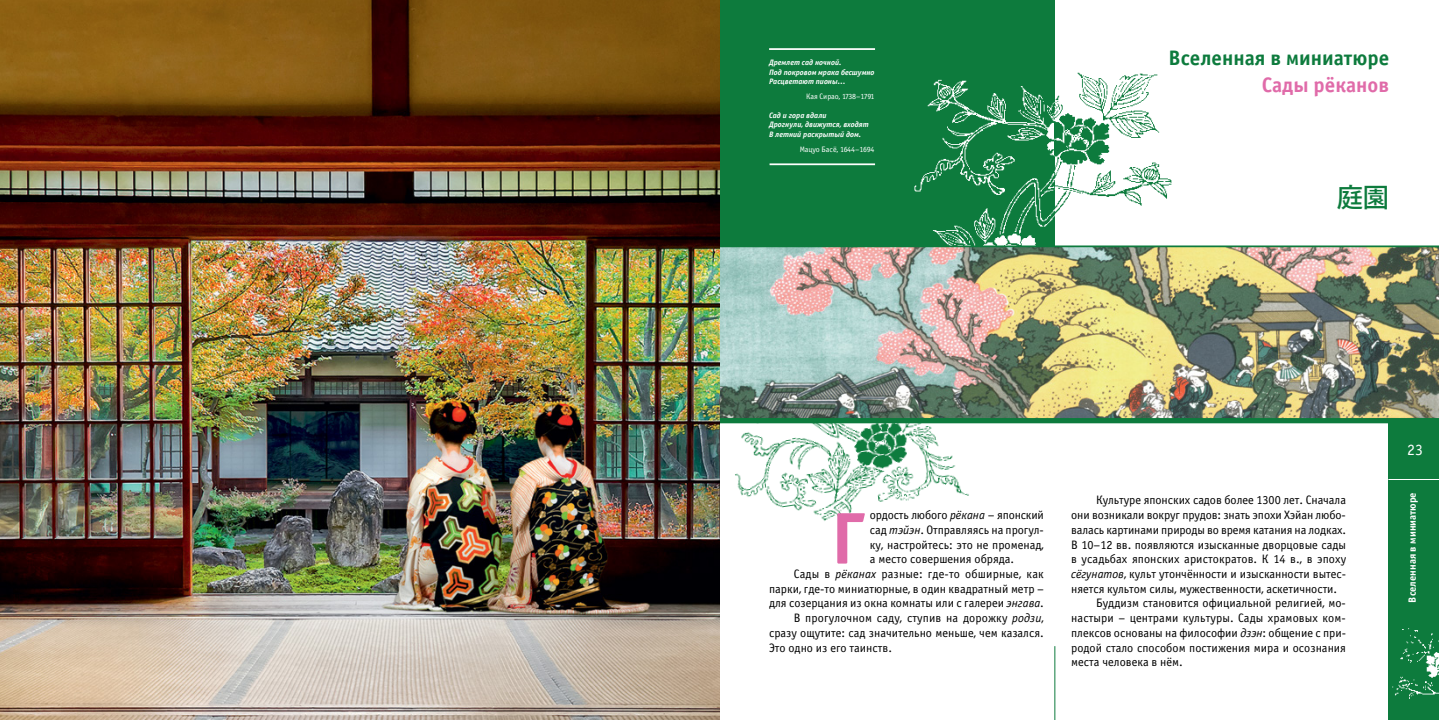
<style>
.page{position:relative;width:1439px;height:720px;background:#fff}
.page>*{position:absolute;margin:0;border:0;box-sizing:border-box;transform-origin:0 0}
.t1{font:73.41px "Officina Sans Bold C";color:#e06ba9}
.t2{font:500 26.25px "Koz Go Pro";color:#0d7b3d}
.t3{font:21px "Officina Sans Bold C";color:#0d7b3d}
.t4{font:21px "Officina Sans Bold C";color:#e06ba9}
.t5{font:15.75px "Officina Sans Book C";color:#fff}
.t6{font:12.25px "Officina Sans Book C";color:#000}
.t7{font:10.5px "Officina Sans Bold C";color:#fff}
.t8{font:italic 7.88px/9.5px "Officina Sans Bold C";color:#fff}
.t9{font:7.88px "Officina Sans Book C";letter-spacing:-.015em;color:#fff}
.s1{font-style:italic}
</style>
<div class="page">
<img style="left:719px;top:423px;width:282px;height:142px">
<div style="left:712px;top:0;width:342px;height:258px;background:#0d7b3d"></div>
<img style="left:914px;top:79px;width:140px;height:166px">
<hr style="left:1054px;top:646px;width:1px;height:73px;background:#0d7b3d">
<div style="left:1388px;top:422px;width:51px;height:297px;background:#0d7b3d"></div>
<img style="left:1392px;top:628px;width:47px;height:71px">
<hr style="left:1388px;top:479px;width:51px;height:1px;background:#fff">
<img style="left:719px;top:247px;width:720px;height:171px">
<img style="left:1054px;top:50px;width:118px;height:195px">
<hr style="left:713px;top:245px;width:726px;height:2px;background:#0d7b3d">
<div style="left:715px;top:418px;width:724px;height:5px;background:#0d7b3d"></div>
<hr style="left:769px;top:48px;width:106px;height:2px;background:#fff">
<hr style="left:769px;top:163px;width:106px;height:2px;background:#fff">
<img style="left:0;top:0;width:719px;height:719px">
<p class="t8" style="left:769px;top:58px;width:107px">Дремлет сад ночной.<br>Под покровом мрака бесшумно<br>Расцветают пионы…</p>
<p class="t9" style="left:806px;top:92px;width:70px">Кая Сирао, 1738–1791</p>
<p class="t8" style="left:769px;top:110px;width:101px">Сад и гора вдали<br>Дрогнули, движутся, входят<br>В летний раскрытый дом.</p>
<p class="t9" style="left:799px;top:145px;width:76px">Мацуо Басё, 1644–1694</p>
<h3 class="t3" style="left:1168px;top:46px;width:222px">Вселенная в миниатюре</h3>
<h3 class="t4" style="left:1261px;top:73px;width:129px">Сады рёканов</h3>
<h2 class="t2" style="left:1336px;top:180px;width:54px">庭園</h2>
<p class="t6" style="left:870px;top:508px;width:175px">ордость любого <span class="s1">рёкана</span> – японский</p>
<p class="t6" style="left:870px;top:523px;width:175px">сад <span class="s1">тэйэн</span>. Отправляясь на прогул-</p>
<p class="t6" style="left:870px;top:537px;width:175px">ку, настройтесь: это не променад,</p>
<p class="t6" style="left:870px;top:552px;width:146px">а место совершения обряда.</p>
<p class="t6" style="left:794px;top:567px;width:251px">Сады в <span class="s1">рёканах</span> разные: где-то обширные, как</p>
<p class="t6" style="left:769px;top:581px;width:276px">парки, где-то миниатюрные, в один квадратный метр –</p>
<p class="t6" style="left:769px;top:596px;width:276px">для созерцания из окна комнаты или с галереи <span class="s1">энгава</span>.</p>
<p class="t6" style="left:794px;top:611px;width:251px">В прогулочном саду, ступив на дорожку <span class="s1">родзи</span>,</p>
<p class="t6" style="left:769px;top:625px;width:276px">сразу ощутите: сад значительно меньше, чем казался.</p>
<p class="t6" style="left:769px;top:640px;width:124px">Это одно из его таинств.</p>
<h1 class="t1" style="left:831px;top:497px;width:36px">Г</h1>
<p class="t6" style="left:1096px;top:493px;width:251px">Культуре японских садов более 1300 лет. Сначала</p>
<p class="t6" style="left:1071px;top:508px;width:276px">они возникали вокруг прудов: знать эпохи Хэйан любо-</p>
<p class="t6" style="left:1071px;top:523px;width:276px">валась картинами природы во время катания на лодках.</p>
<p class="t6" style="left:1071px;top:537px;width:276px">В 10–12 вв. появляются изысканные дворцовые сады</p>
<p class="t6" style="left:1071px;top:552px;width:276px">в усадьбах японских аристократов. К 14 в., в эпоху</p>
<p class="t6" style="left:1071px;top:567px;width:276px"><span class="s1">сёгунатов</span>, культ утончённости и изысканности вытес-</p>
<p class="t6" style="left:1071px;top:581px;width:267px">няется культом силы, мужественности, аскетичности.</p>
<p class="t6" style="left:1096px;top:596px;width:251px">Буддизм становится официальной религией, мо-</p>
<p class="t6" style="left:1071px;top:611px;width:276px">настыри – центрами культуры. Сады храмовых ком-</p>
<p class="t6" style="left:1071px;top:625px;width:276px">плексов основаны на философии <span class="s1">дзэн</span>: общение с при-</p>
<p class="t6" style="left:1071px;top:640px;width:276px">родой стало способом постижения мира и осознания</p>
<p class="t6" style="left:1071px;top:655px;width:113px">места человека в нём.</p>
<p class="t5" style="left:1407px;top:441px;width:17px">23</p>
<p class="t7" style="left:1406px;top:602px;width:112px;rotate:-90deg">Вселенная в миниатюре</p>
</div>
